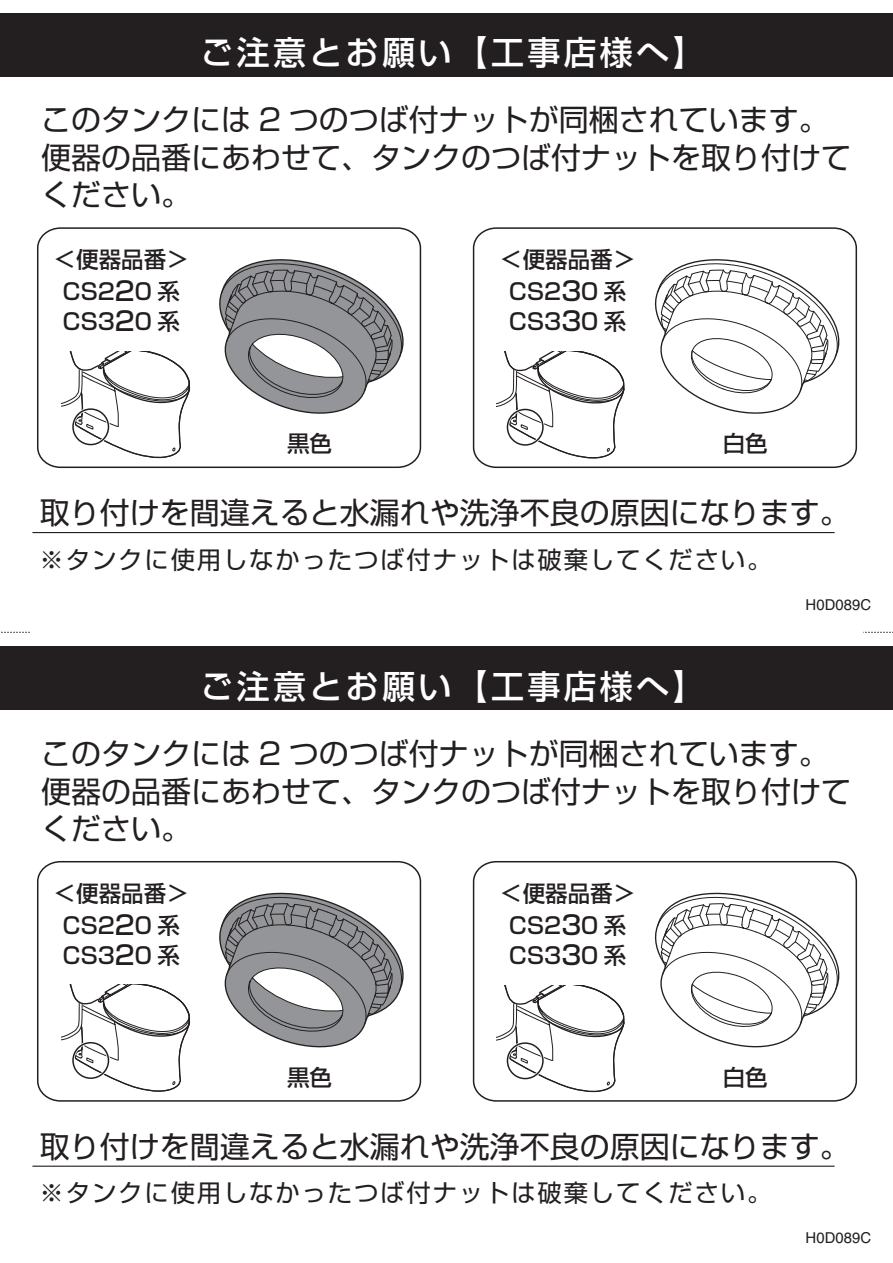
<style>
.page{position:relative;width:893px;height:1263px;background:#fff}
.page>*{position:absolute;margin:0;border:0;box-sizing:border-box;transform-origin:0 0}
.t1{font:33px "Shin Go Pro Medium 90 pv RKSJ H";letter-spacing:.1em;color:#fff}
.t2{font:30px/37.5px "Shin Go Pro Regular 90 pv RKSJ H";color:#231f20}
.t3{font:24.3px "Shin Go Pro Regular 90 pv RKSJ H";letter-spacing:.075em;color:#231f20}
.t4{font:22.5px/30.9px "Shin Go Pro Medium 90 pv RKSJ H";color:#231f20;text-align:center}
.t5{font:15px "Helvetica";color:#231f20}
.s1{font-size:26.25px}
</style>
<div class="page">
<div style="left:0;top:13px;width:893px;height:63px;background:#231f20"></div>
<svg style="left:37px;top:227px;width:821px;height:242px"></svg>
<hr style="left:32px;top:532px;width:803px;height:1px;background:#231f20">
<svg style="left:216px;top:251px;width:197px;height:170px"></svg>
<svg style="left:651px;top:251px;width:198px;height:170px"></svg>
<svg style="left:62px;top:351px;width:130px;height:115px"></svg>
<div style="left:72px;top:408px;width:38px;height:38px;border:3px solid #fff;border-radius:50%"></div>
<div style="left:72px;top:408px;width:37px;height:37px;border:1px solid #231f20;border-radius:50%"></div>
<svg style="left:496px;top:352px;width:130px;height:114px"></svg>
<div style="left:506px;top:408px;width:38px;height:38px;border:3px solid #fff;border-radius:50%"></div>
<div style="left:507px;top:409px;width:37px;height:37px;border:1px solid #231f20;border-radius:50%"></div>
<div style="left:0;top:646px;width:893px;height:64px;background:#231f20"></div>
<svg style="left:37px;top:861px;width:821px;height:241px"></svg>
<hr style="left:32px;top:1165px;width:803px;height:2px;background:#231f20">
<svg style="left:216px;top:885px;width:197px;height:170px"></svg>
<svg style="left:651px;top:885px;width:198px;height:170px"></svg>
<svg style="left:62px;top:985px;width:130px;height:114px"></svg>
<div style="left:72px;top:1041px;width:38px;height:39px;border:3px solid #fff;border-radius:50%"></div>
<div style="left:72px;top:1042px;width:37px;height:37px;border:1px solid #231f20;border-radius:50%"></div>
<svg style="left:496px;top:985px;width:130px;height:115px"></svg>
<div style="left:506px;top:1041px;width:38px;height:39px;border:3px solid #fff;border-radius:50%"></div>
<div style="left:507px;top:1042px;width:37px;height:37px;border:1px solid #231f20;border-radius:50%"></div>
<svg style="left:863px;top:632px;width:30px;height:1px"></svg>
<svg style="left:1px;top:632px;width:29px;height:1px"></svg>
<p class="t1" style="left:201px;top:25px;width:506px">ご注意とお願い【工事店様へ【</p>
<p class="t2" style="left:41px;top:98px;width:811px">このタンクには 2 つのつば付ナットが同梱されています。便器の品番にあわせて、タンクのつば付ナットを取り付けてください。</p>
<p class="t4" style="left:54px;top:241px;width:136px">＜便器品番&lt;<br>CS2<span class="s1">2</span>0 系<br>CS3<span class="s1">2</span>0 系</p>
<p class="t4" style="left:500px;top:241px;width:136px">＜便器品番&lt;<br>CS2<span class="s1">3</span>0 系<br>CS3<span class="s1">3</span>0 系</p>
<p class="t4" style="left:287px;top:425px;width:46px">黒色</p>
<p class="t4" style="left:723px;top:425px;width:46px">白色</p>
<p class="t2" style="left:40px;top:490px;width:812px">取り付けを間違えると水漏れや洗浄不良の原因になります。</p>
<p class="t3" style="left:40px;top:539px;width:733px">※タンクに使用しなかったつば付ナットは破棄してください。</p>
<p class="t5" style="left:805px;top:593px;width:67px">H D0 089C</p>
<p class="t1" style="left:201px;top:659px;width:506px">ご注意とお願い【工事店様へ【</p>
<p class="t2" style="left:41px;top:731px;width:811px">このタンクには 2 つのつば付ナットが同梱されています。便器の品番にあわせて、タンクのつば付ナットを取り付けてください。</p>
<p class="t4" style="left:54px;top:875px;width:136px">＜便器品番&lt;<br>CS2<span class="s1">2</span>0 系<br>CS3<span class="s1">2</span>0 系</p>
<p class="t4" style="left:500px;top:875px;width:136px">＜便器品番&lt;<br>CS2<span class="s1">3</span>0 系<br>CS3<span class="s1">3</span>0 系</p>
<p class="t4" style="left:287px;top:1059px;width:46px">黒色</p>
<p class="t4" style="left:723px;top:1059px;width:46px">白色</p>
<p class="t2" style="left:40px;top:1124px;width:812px">取り付けを間違えると水漏れや洗浄不良の原因になります。</p>
<p class="t3" style="left:40px;top:1173px;width:733px">※タンクに使用しなかったつば付ナットは破棄してください。</p>
<p class="t5" style="left:805px;top:1226px;width:67px">H D0 089C</p>
</div>
